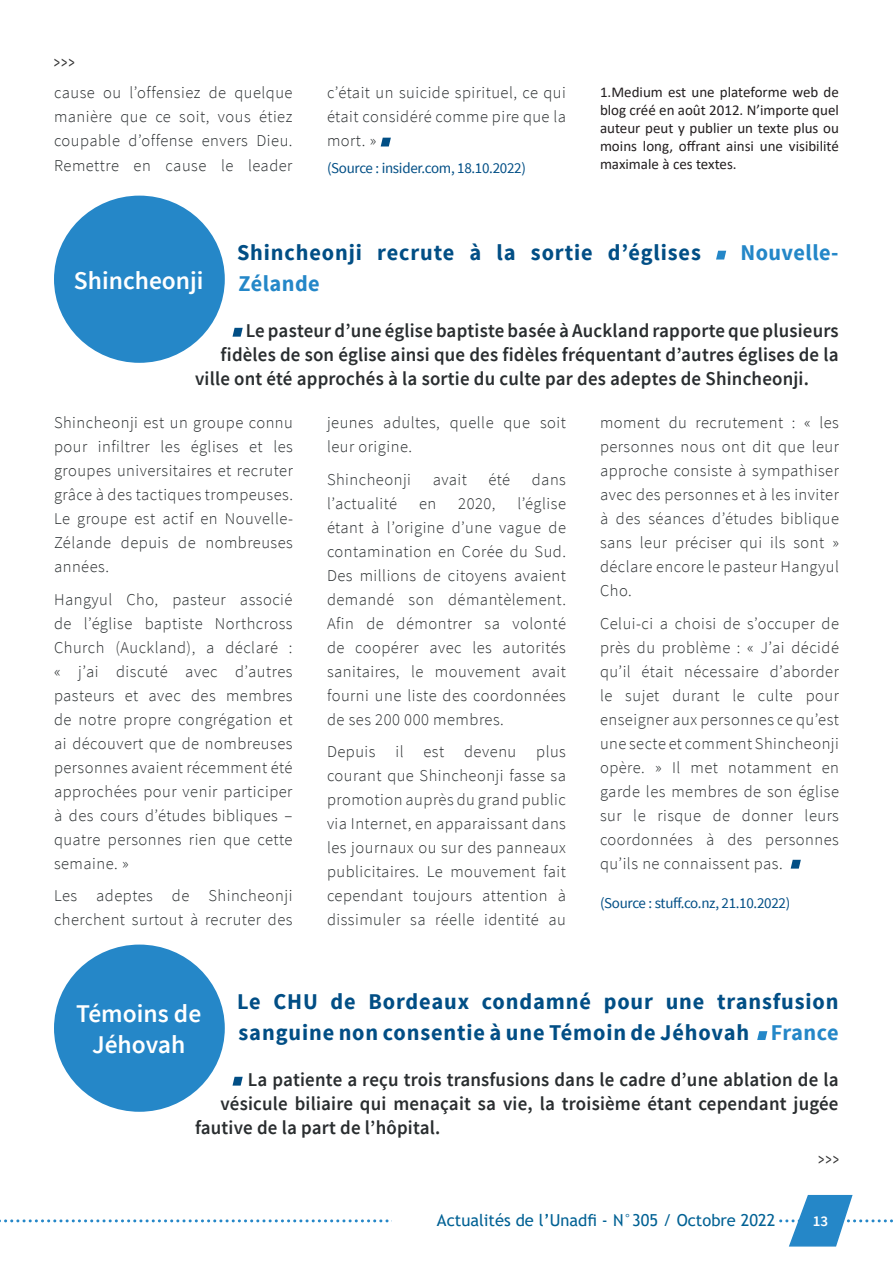
<style>
.page{position:relative;width:893px;height:1263px;background:#fff}
.page>*{position:absolute;margin:0;border:0;box-sizing:border-box;transform-origin:0 0}
.t1{font:600 25.5px/30.6px "Source Sans Pro";color:#fff;text-align:center}
.t2{font:700 22.5px/31.5px "Source Sans Pro";letter-spacing:.04em;color:#014e85}
.t3{font:700 22.5px "Source Sans Pro";letter-spacing:.02em;color:#2487c8}
.t4{font:600 19.5px "Source Sans Pro";letter-spacing:.01em;color:#292d2f}
.t5{font:19.5px "Source Sans Pro";color:#333;scale:.6 1}
.t6{font:300 16.5px/24px "Source Sans Pro";letter-spacing:.03em;color:#292d2f;text-align:justify}
.t7{font:16.5px "Trebuchet MS";color:#016194}
.t8{font:15px/18px "Calibri";color:#231f20;text-align:justify}
.t9{font:15px "Source Sans Pro";letter-spacing:-.02em;color:#014e85}
.t10{font:600 15px "Source Sans Pro";color:#fff}
.s1{color:#2487c8}
</style>
<div class="page">
<svg style="left:0;top:1194px;width:893px;height:53px"></svg>
<div style="left:393px;top:1202px;width:383px;height:36px;background:#fff"></div>
<svg style="left:381px;top:138px;width:10px;height:8px"></svg>
<svg style="left:716px;top:251px;width:10px;height:9px"></svg>
<svg style="left:233px;top:328px;width:10px;height:9px"></svg>
<div style="left:54px;top:196px;width:171px;height:167px;background:#2587c8;border-radius:50%"></div>
<svg style="left:791px;top:860px;width:10px;height:9px"></svg>
<svg style="left:757px;top:1031px;width:10px;height:9px"></svg>
<svg style="left:233px;top:1077px;width:10px;height:8px"></svg>
<div style="left:54px;top:944px;width:171px;height:168px;background:#2587c8;border-radius:50%"></div>
<p class="t5" style="left:54px;top:50px;width:36px">&gt;&gt;&gt;</p>
<p class="t6" style="left:54px;top:81px;width:240px">cause ou l’offensiez de quelque manière que ce soit, vous étiez coupable d’offense envers Dieu.<br>Remettre en cause le leader</p>
<p class="t6" style="left:327px;top:81px;width:240px">c’était un suicide spirituel, ce qui était considéré comme pire que la mort. »</p>
<p class="t9" style="left:327px;top:159px;width:200px">(Source : insider.com, 18.10.2022)</p>
<p class="t8" style="left:600px;top:83px;width:240px">1.Medium est une plateforme web de blog créé en août 2012. N’importe quel auteur peut y publier un texte plus ou moins long, offrant ainsi une visibilité maximale à ces textes.</p>
<p class="t2" style="left:237px;top:237px;width:465px">Shincheonji recrute à la sortie d’églises</p>
<p class="t3" style="left:740px;top:238px;width:100px">Nouvelle-</p>
<p class="t3" style="left:238px;top:269px;width:83px">Zélande</p>
<p class="t4" style="left:246px;top:318px;width:594px">Le pasteur d’une église baptiste basée à Auckland rapporte que plusieurs</p>
<p class="t4" style="left:220px;top:342px;width:620px">fidèles de son église ainsi que des fidèles fréquentant d’autres églises de la</p>
<p class="t4" style="left:195px;top:366px;width:615px">ville ont été approchés à la sortie du culte par des adeptes de Shincheonji.</p>
<p class="t1" style="left:74px;top:266px;width:131px">Shincheonji</p>
<p class="t6" style="left:54px;top:411px;width:240px">Shincheonji est un groupe connu pour infiltrer les églises et les groupes universitaires et recruter grâce à des tactiques trompeuses.<br>Le groupe est actif en Nouvelle-Zélande depuis de nombreuses années.</p>
<p class="t6" style="left:54px;top:587px;width:240px">Hangyul Cho, pasteur associé de l’église baptiste Northcross Church (Auckland), a déclaré : « j’ai discuté avec d’autres pasteurs et avec des membres de notre propre congrégation et ai découvert que de nombreuses personnes avaient récemment été approchées pour venir participer à des cours d’études bibliques – quatre personnes rien que cette semaine. »</p>
<p class="t6" style="left:54px;top:884px;width:240px">Les adeptes de Shincheonji cherchent surtout à recruter des</p>
<p class="t6" style="left:327px;top:411px;width:240px">jeunes adultes, quelle que soit leur origine.</p>
<p class="t6" style="left:327px;top:467px;width:86px">Shincheonji</p>
<p class="t6" style="left:433px;top:467px;width:36px">avait</p>
<p class="t6" style="left:488px;top:467px;width:23px">été</p>
<p class="t6" style="left:532px;top:467px;width:36px">dans</p>
<p class="t6" style="left:327px;top:491px;width:72px">l’actualité</p>
<p class="t6" style="left:419px;top:491px;width:19px">en</p>
<p class="t6" style="left:458px;top:491px;width:39px">2020,</p>
<p class="t6" style="left:327px;top:491px;width:240px;text-indent:190px">l’église étant à l’origine d’une vague de contamination en Corée du Sud.<br>Des millions de citoyens avaient demandé son démantèlement.<br>Afin de démontrer sa volonté de coopérer avec les autorités sanitaires, le mouvement avait fourni une liste des coordonnées de ses 200 000 membres.</p>
<p class="t6" style="left:327px;top:740px;width:240px">Depuis il est devenu plus courant que Shincheonji fasse sa promotion auprès du grand public via Internet, en apparaissant dans les journaux ou sur des panneaux publicitaires. Le mouvement fait cependant toujours attention à dissimuler sa réelle identité au</p>
<p class="t6" style="left:600px;top:411px;width:240px">moment du recrutement : « les personnes nous ont dit que leur approche consiste à sympathiser avec des personnes et à les inviter à des séances d’études biblique sans leur préciser qui ils sont » déclare encore le pasteur Hangyul Cho.</p>
<p class="t6" style="left:600px;top:611px;width:240px">Celui-ci a choisi de s’occuper de près du problème : « J’ai décidé qu’il était nécessaire d’aborder le sujet durant le culte pour enseigner aux personnes ce qu’est une secte et comment Shincheonji opère. » Il met notamment en garde les membres de son église sur le risque de donner leurs coordonnées à des personnes qu’ils ne connaissent pas.</p>
<p class="t9" style="left:600px;top:893px;width:192px">(Source : stuff.co.nz, 21.10.2022)</p>
<p class="t2" style="left:237px;top:986px;width:603px">Le CHU de Bordeaux condamné pour une transfusion sanguine non consentie à une Témoin de Jéhovah <span class="s1">France</span></p>
<p class="t4" style="left:248px;top:1067px;width:592px">La patiente a reçu trois transfusions dans le cadre d’une ablation de la</p>
<p class="t4" style="left:220px;top:1091px;width:620px">vésicule biliaire qui menaçait sa vie, la troisième étant cependant jugée</p>
<p class="t4" style="left:195px;top:1115px;width:247px">fautive de la part de l’hôpital.</p>
<p class="t1" style="left:76px;top:999px;width:127px">Témoins de<br>Jéhovah</p>
<p class="t5" style="left:818px;top:1147px;width:36px">&gt;&gt;&gt;</p>
<p class="t7" style="left:437px;top:1210px;width:340px">Actualités de l’Unadfi - N°305 / Octobre 2022</p>
<p class="t10" style="left:813px;top:1212px;width:17px">13</p>
</div>
